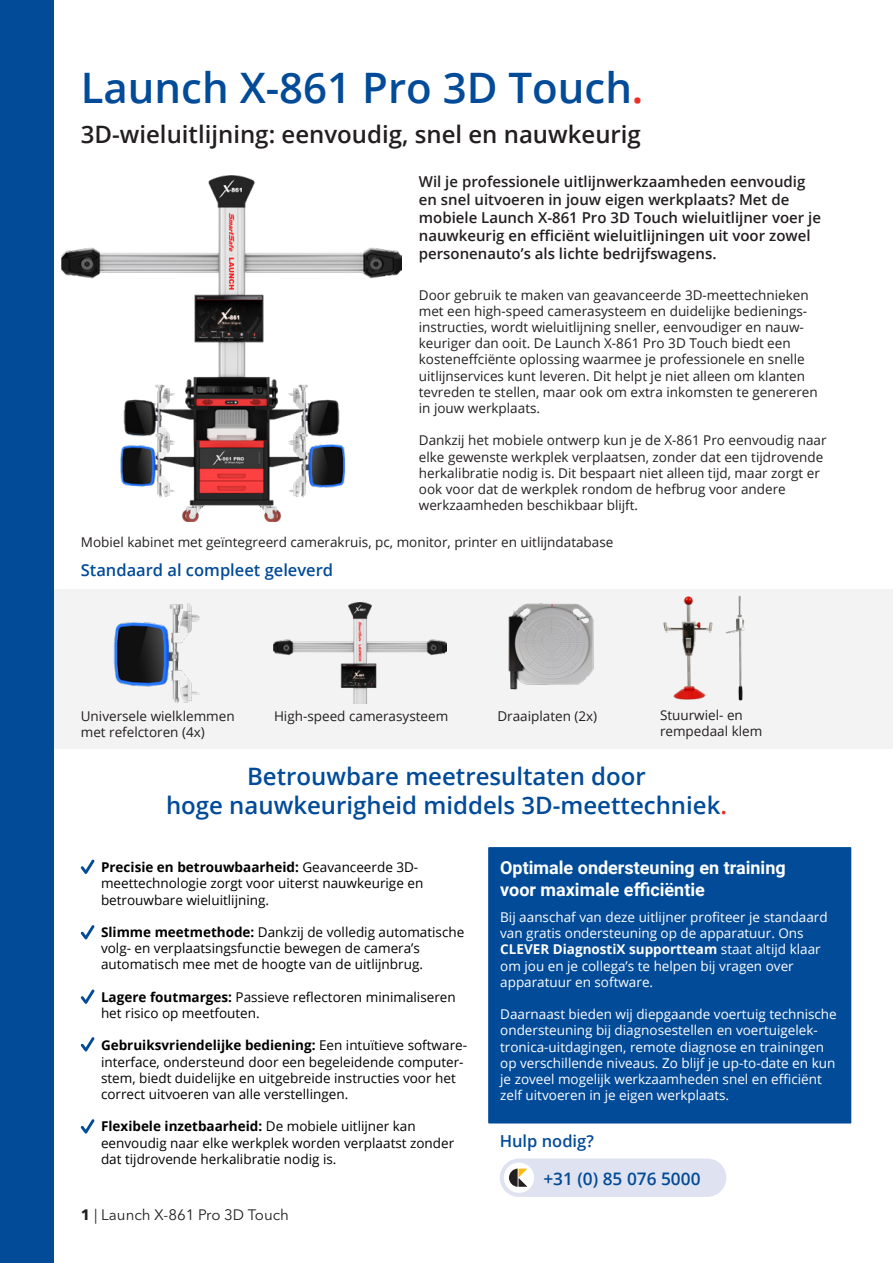
<style>
.page{position:relative;width:893px;height:1263px;background:#fff}
.page>*{position:absolute;margin:0;border:0;box-sizing:border-box;transform-origin:0 0}
.t1{font:600 42px "Open Sans";color:#024b99}
.t2{font:600 24px "Open Sans";color:#024b99}
.t3{font:600 24px "Open Sans";color:#231f20}
.t4{font:700 18px "Roboto";color:#fff}
.Head_2{font:600 17.25px "Open Sans";color:#024b99}
.Head_2-2{font:600 16.5px "Open Sans";color:#024b99}
.t5{font:600 15px/18px "Open Sans";color:#231f20}
.t6{font:15px "Avenir Next LT Pro";color:#231f20}
.t7{font:13.5px/16.2px "Open Sans";color:#231f20}
.t8{font:13.5px/16.2px "Open Sans";color:#000}
.t9{font:13.5px/16.2px "Open Sans";color:#fff}
.s1{color:#ee2e22}
.s2{font-weight:700}
</style>
<div class="page">
<div style="left:40px;top:589px;width:853px;height:160px;background:#f3f3f3"></div>
<div style="left:0;top:0;width:54px;height:1263px;background:#024b99"></div>
<div style="left:500px;top:1158px;width:226px;height:39px;background:#dfe3f1;border-radius:19px"></div>
<div style="left:504px;top:1162px;width:30px;height:31px;background:#fff;border-radius:50%"></div>
<svg style="left:509px;top:1168px;width:18px;height:19px"></svg>
<div style="left:488px;top:847px;width:363px;height:276px;background:#024b99"></div>
<img style="left:62px;top:175px;width:340px;height:346px">
<img style="left:508px;top:603px;width:86px;height:87px">
<img style="left:113px;top:603px;width:87px;height:100px">
<img style="left:273px;top:603px;width:173px;height:101px">
<img style="left:725px;top:595px;width:20px;height:106px">
<img style="left:663px;top:596px;width:50px;height:104px">
<svg style="left:81px;top:860px;width:13px;height:14px"></svg>
<svg style="left:81px;top:925px;width:13px;height:14px"></svg>
<svg style="left:81px;top:989px;width:13px;height:15px"></svg>
<svg style="left:81px;top:1037px;width:13px;height:14px"></svg>
<svg style="left:81px;top:1119px;width:13px;height:14px"></svg>
<p class="t1" style="left:81px;top:59px;width:564px">Launch X-861 Pro 3D Touch<span class="s1">.</span></p>
<p class="t3" style="left:81px;top:118px;width:562px">3D-wieluitlijning: eenvoudig, snel en nauwkeurig</p>
<p class="t5" style="left:419px;top:172px;width:404px">Wil je professionele uitlijnwerkzaamheden eenvoudig en snel uitvoeren in jouw eigen werkplaats? Met de mobiele Launch X-861 Pro 3D Touch wieluitlijner voer je nauwkeurig en efficiënt wieluitlijningen uit voor zowel personenauto’s als lichte bedrijfswagens.</p>
<p class="t7" style="left:419px;top:286px;width:400px">Door gebruik te maken van geavanceerde 3D-meettechnieken met een high-speed camerasysteem en duidelijke bedienings&shy;instructies, wordt wieluitlijning sneller, eenvoudiger en nauw&shy;keuriger dan ooit. De Launch X-861 Pro 3D Touch biedt een kosteneffciënte oplossing waarmee je professionele en snelle uitlijnservices kunt leveren. Dit helpt je niet alleen om klanten tevreden te stellen, maar ook om extra inkomsten te genereren in jouw werkplaats.</p>
<p class="t7" style="left:419px;top:432px;width:409px">Dankzij het mobiele ontwerp kun je de X-861 Pro eenvoudig naar elke gewenste werkplek verplaatsen, zonder dat een tijdrovende herkalibratie nodig is. Dit bespaart niet alleen tijd, maar zorgt er ook voor dat de werkplek rondom de hefbrug voor andere werkzaamheden beschikbaar blijft.</p>
<p class="t7" style="left:81px;top:533px;width:534px">Mobiel kabinet met geïntegreerd camerakruis, pc, monitor, printer en uitlijndatabase</p>
<p class="Head_2-2" style="left:81px;top:559px;width:254px">Standaard al compleet geleverd</p>
<p class="t7" style="left:81px;top:707px;width:155px">Universele wielklemmen</p>
<p class="t7" style="left:274px;top:707px;width:176px">High-speed camerasysteem</p>
<p class="t7" style="left:497px;top:707px;width:101px">Draaiplaten (2x)</p>
<p class="t7" style="left:81px;top:724px;width:126px">met refelctoren (4x)</p>
<p class="t7" style="left:660px;top:706px;width:104px">Stuurwiel- en rempedaal klem</p>
<p class="t2" style="left:247px;top:760px;width:400px">Betrouwbare meetresultaten door</p>
<p class="t2" style="left:166px;top:789px;width:562px">hoge nauwkeurigheid middels 3D-meettechniek<span class="s1">.</span></p>
<p class="t8" style="left:101px;top:859px;width:324px"><span class="s2">Precisie en betrouwbaarheid:</span> Geavanceerde 3D&shy;meettechnologie zorgt voor uiterst nauwkeurige en betrouwbare wieluitlijning.</p>
<p class="t8" style="left:101px;top:924px;width:365px"><span class="s2">Slimme meetmethode:</span> Dankzij de volledig automatische volg- en verplaatsingsfunctie bewegen de camera’s automatisch mee met de hoogte van de uitlijnbrug.</p>
<p class="t8" style="left:101px;top:988px;width:356px"><span class="s2">Lagere foutmarges:</span> Passieve reflectoren minimaliseren het risico op meetfouten.</p>
<p class="t8" style="left:101px;top:1037px;width:368px"><span class="s2">Gebruiksvriendelijke bediening:</span> Een intuïtieve software&shy;interface, ondersteund door een begeleidende computer&shy;stem, biedt duidelijke en uitgebreide instructies voor het correct uitvoeren van alle verstellingen.</p>
<p class="t8" style="left:101px;top:1118px;width:355px"><span class="s2">Flexibele inzetbaarheid:</span> De mobiele uitlijner kan eenvoudig naar elke werkplek worden verplaatst zonder dat tijdrovende herkalibratie nodig is.</p>
<p class="t6" style="left:81px;top:1206px;width:210px"><span class="s2">1</span> | Launch X-861 Pro 3D Touch</p>
<p class="t4" style="left:500px;top:855px;width:287px">Optimale ondersteuning en training</p>
<p class="t4" style="left:500px;top:877px;width:206px">voor maximale efficiëntie</p>
<p class="t9" style="left:500px;top:908px;width:329px">Bij aanschaf van deze uitlijner profiteer je standaard van gratis ondersteuning op de apparatuur. Ons <span class="s2">CLEVER DiagnostiX supportteam</span> staat altijd klaar om jou en je collega’s te helpen bij vragen over apparatuur en software.</p>
<p class="t9" style="left:500px;top:1006px;width:338px">Daarnaast bieden wij diepgaande voertuig technische ondersteuning bij diagnosestellen en voertuigelek&shy;tronica-uitdagingen, remote diagnose en trainingen op verschillende niveaus. Zo blijf je up-to-date en kun je zoveel mogelijk werkzaamheden snel en efficiënt zelf uitvoeren in je eigen werkplaats.</p>
<p class="Head_2-2" style="left:500px;top:1130px;width:96px">Hulp nodig?</p>
<p class="Head_2" style="left:543px;top:1166px;width:159px">+31 (0) 85 076 5000</p>
</div>
